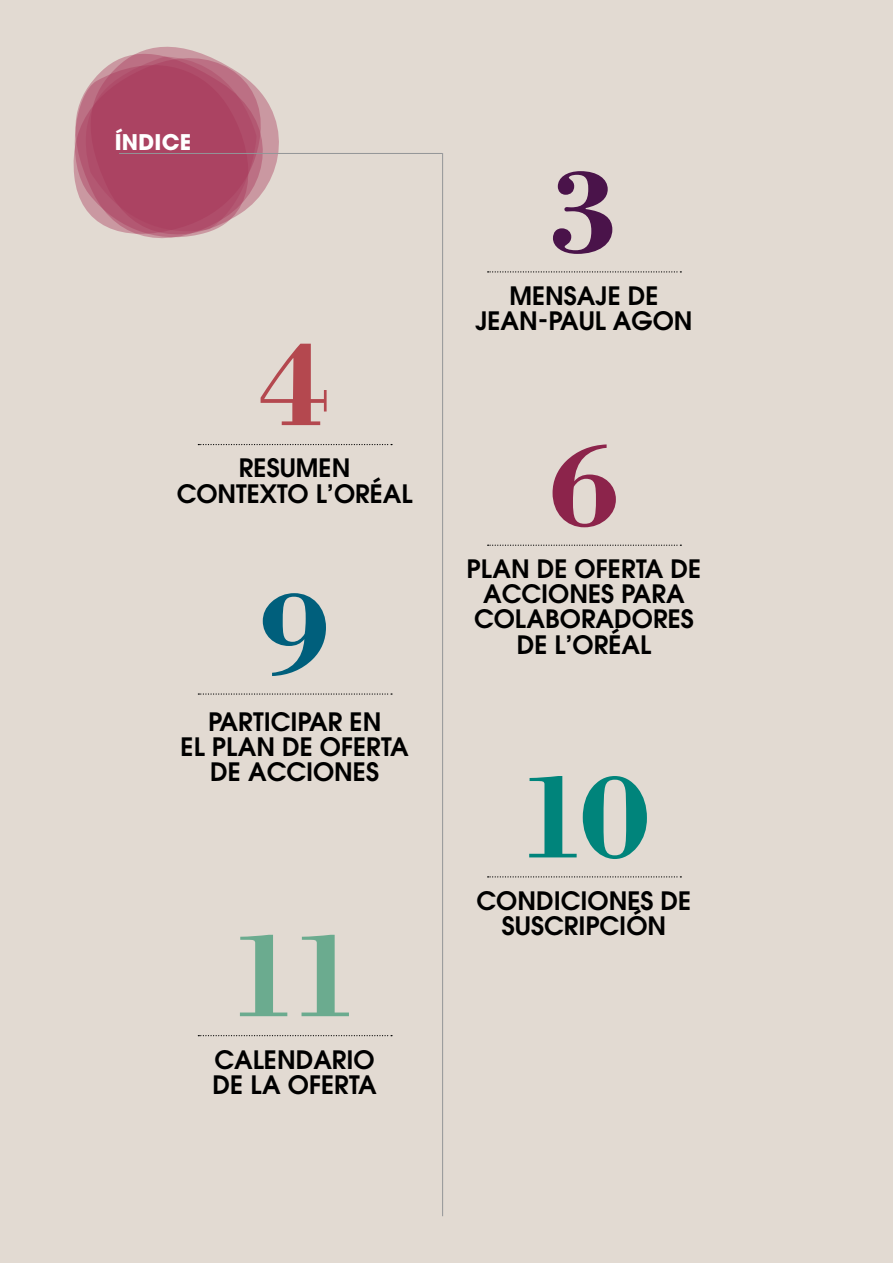
<style>
.page{position:relative;width:893px;height:1263px;background:#e2dad2}
.page>*{position:absolute;margin:0;border:0;box-sizing:border-box;transform-origin:0 0}
.t1{font:700 122.25px "Bodoni BT";color:#00847b}
.t2{font:700 122.25px "Bodoni BT";color:#6bab8f}
.t3{font:700 122.25px "Bodoni BT";color:#b4484f}
.t4{font:700 122.25px "Bodoni BT";color:#8c244b}
.t5{font:700 122.25px "Bodoni BT";color:#4a134a}
.t6{font:700 122.25px "Bodoni BT";color:#005f7c}
.t7{font:600 25.2px/25.2px "ITC Avant Garde Std";color:#000;text-align:center}
.t8{font:700 21.45px "ITC Avant Garde Std";letter-spacing:.01em;color:#fff}
</style>
<div class="page">
<svg style="left:74px;top:47px;width:205px;height:191px"></svg>
<svg style="left:198px;top:444px;width:194px;height:1px"></svg>
<svg style="left:488px;top:545px;width:193px;height:1px"></svg>
<svg style="left:488px;top:271px;width:193px;height:1px"></svg>
<svg style="left:488px;top:876px;width:193px;height:1px"></svg>
<svg style="left:198px;top:1035px;width:194px;height:1px"></svg>
<svg style="left:198px;top:693px;width:194px;height:2px"></svg>
<hr style="left:442px;top:153px;width:1px;height:1063px;background:#939598">
<hr style="left:119px;top:153px;width:323px;height:1px;background:#939598">
<p class="t8" style="left:115px;top:128px;width:78px">ÍNDICE</p>
<h1 class="t3" style="left:258px;top:309px;width:75px">4</h1>
<p class="t7" style="left:177px;top:455px;width:237px">RESUMEN<br>CONTEXTO L’ORÉAL</p>
<h1 class="t6" style="left:258px;top:559px;width:75px">9</h1>
<p class="t7" style="left:181px;top:708px;width:230px">PARTICIPAR EN<br>EL PLAN DE OFERTA<br>DE ACCIONES</p>
<h1 class="t2" style="left:227px;top:900px;width:137px">11</h1>
<p class="t7" style="left:213px;top:1046px;width:166px;text-align:left">CALENDARIO<br>DE LA OFERTA</p>
<h1 class="t5" style="left:547px;top:137px;width:75px">3</h1>
<p class="t7" style="left:475px;top:282px;width:219px">MENSAJE DE<br>JEAN-PAUL AGON</p>
<h1 class="t4" style="left:547px;top:410px;width:75px">6</h1>
<p class="t7" style="left:467px;top:556px;width:236px">PLAN DE OFERTA DE<br>ACCIONES PARA<br>COLABORADORES<br>DE L’ORÉAL</p>
<h1 class="t1" style="left:516px;top:742px;width:137px">10</h1>
<p class="t7" style="left:477px;top:887px;width:216px">CONDICIONES DE<br>SUSCRIPCIÓN</p>
</div>
